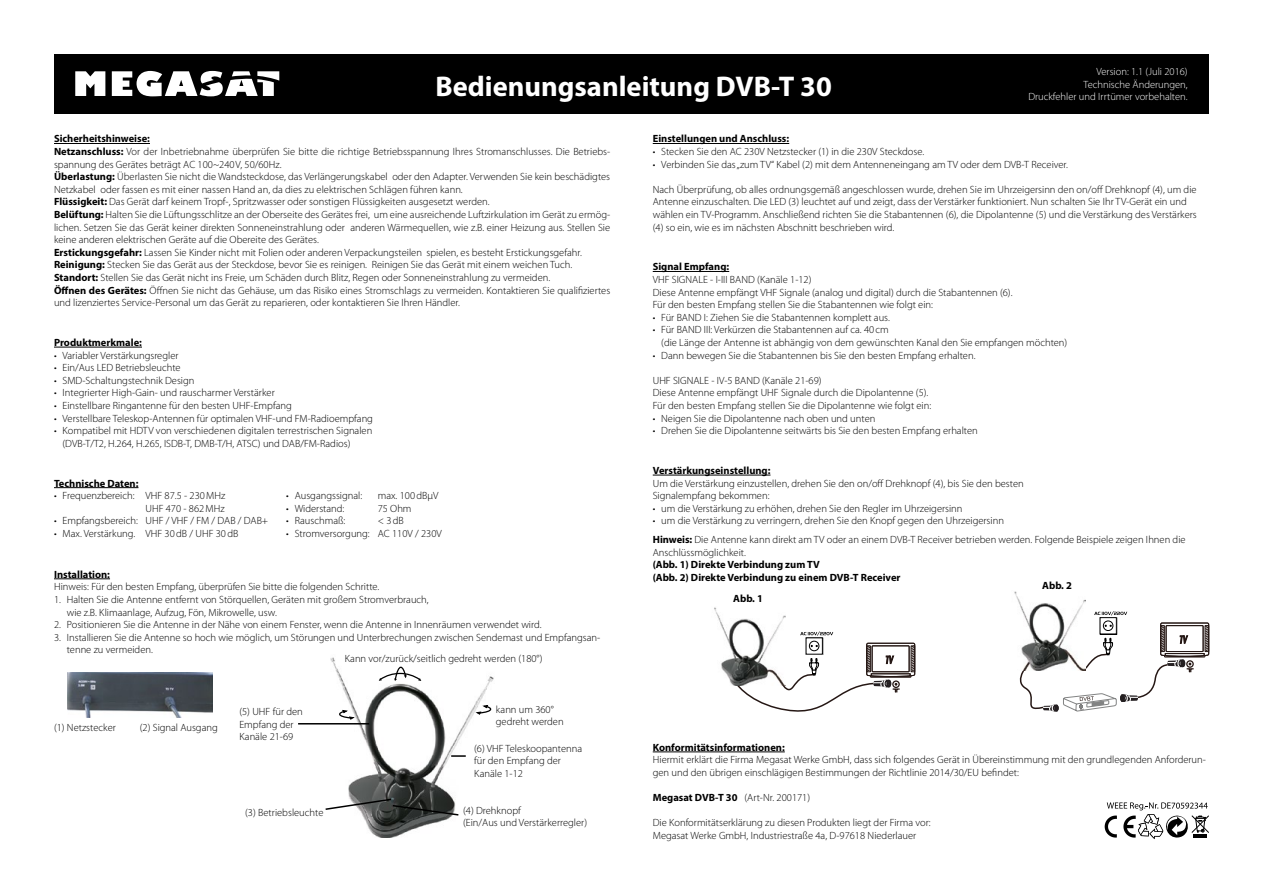
<style>
.page{position:relative;width:1263px;height:893px;background:#fff}
.page>*{position:absolute;margin:0;border:0;box-sizing:border-box;transform-origin:0 0}
.t1{font:700 28.5px "Myriad Pro";color:#fff}
.t2{font:300 10.5px/12.6px "Myriad Pro";color:#000}
.t3{font:700 10.5px/12.6px "Myriad Pro";color:#000}
.t4{font:300 10.5px/12.6px "Myriad Pro";color:#fff;text-align:right}
.s1{font-weight:700}
</style>
<div class="page">
<div style="left:54px;top:54px;width:1155px;height:59px;background:#000"></div>
<hr style="left:653px;top:143px;width:136px;height:1px;background:#000">
<hr style="left:653px;top:271px;width:76px;height:1px;background:#000">
<hr style="left:653px;top:475px;width:117px;height:1px;background:#000">
<hr style="left:54px;top:487px;width:84px;height:1px;background:#000">
<hr style="left:54px;top:347px;width:88px;height:1px;background:#000">
<hr style="left:54px;top:579px;width:56px;height:1px;background:#000">
<img style="left:324px;top:657px;width:170px;height:181px">
<svg style="left:324px;top:798px;width:136px;height:19px"></svg>
<svg style="left:451px;top:755px;width:15px;height:2px"></svg>
<svg style="left:476px;top:705px;width:16px;height:10px"></svg>
<svg style="left:379px;top:666px;width:42px;height:15px"></svg>
<hr style="left:298px;top:723px;width:71px;height:1px;background:#000">
<svg style="left:338px;top:710px;width:16px;height:10px"></svg>
<img style="left:68px;top:673px;width:144px;height:45px">
<div style="left:809px;top:641px;width:10px;height:10px;border:1px solid #000;border-radius:50%"></div>
<svg style="left:737px;top:643px;width:178px;height:69px"></svg>
<svg style="left:800px;top:631px;width:33px;height:5px"></svg>
<img style="left:714px;top:607px;width:71px;height:79px">
<div style="left:1100px;top:617px;width:17px;height:17px;border:1px solid #000"></div>
<div style="left:1103px;top:620px;width:10px;height:11px;border:1px solid #000;border-radius:50%"></div>
<svg style="left:1019px;top:622px;width:190px;height:90px"></svg>
<svg style="left:1094px;top:611px;width:33px;height:4px"></svg>
<img style="left:1014px;top:591px;width:71px;height:79px">
<svg style="left:75px;top:71px;width:30px;height:25px"></svg>
<svg style="left:112px;top:71px;width:167px;height:25px"></svg>
<hr style="left:54px;top:143px;width:96px;height:1px;background:#000">
<hr style="left:653px;top:752px;width:132px;height:1px;background:#000">
<svg style="left:1105px;top:802px;width:104px;height:37px"></svg>
<h1 class="t1" style="left:435px;top:68px;width:398px">Bedienungsanleitung DVB-T 30</h1>
<p class="t4" style="left:1028px;top:65px;width:161px">Version: 1.1 (Juli 2016)<br>Technische Änderungen,<br>Druckfehler und Irrtümer vorbehalten.</p>
<p class="t2" style="left:54px;top:133px;width:558px"><span class="s1">Sicherheitshinweise:<br>Netzanschluss:</span> Vor der Inbetriebnahme überprüfen Sie bitte die richtige Betriebsspannung Ihres Stromanschlusses. Die Betriebs&shy;spannung des Gerätes beträgt AC 100~240V, 50/60Hz.<br><span class="s1">Überlastung:</span> Überlasten Sie nicht die Wandsteckdose, das Verlängerungskabel oder den Adapter. Verwenden Sie kein beschädigtes Netzkabel oder fassen es mit einer nassen Hand an, da dies zu elektrischen Schlägen führen kann.<br><span class="s1">Flüssigkeit:</span> Das Gerät darf keinem Tropf-, Spritzwasser oder sonstigen Flüssigkeiten ausgesetzt werden.<br><span class="s1">Belüftung:</span> Halten Sie die Lüftungsschlitze an der Oberseite des Gerätes frei, um eine ausreichende Luftzirkulation im Gerät zu ermög&shy;lichen. Setzen Sie das Gerät keiner direkten Sonneneinstrahlung oder anderen Wärmequellen, wie z.B. einer Heizung aus. Stellen Sie keine anderen elektrischen Geräte auf die Obereite des Gerätes.<br><span class="s1">Erstickungsgefahr:</span> Lassen Sie Kinder nicht mit Folien oder anderen Verpackungsteilen spielen, es besteht Erstickungsgefahr.<br><span class="s1">Reinigung:</span> Stecken Sie das Gerät aus der Steckdose, bevor Sie es reinigen. Reinigen Sie das Gerät mit einem weichen Tuch.<br><span class="s1">Standort:</span> Stellen Sie das Gerät nicht ins Freie, um Schäden durch Blitz, Regen oder Sonneneinstrahlung zu vermeiden.<br><span class="s1">Öffnen des Gerätes:</span> Öffnen Sie nicht das Gehäuse, um das Risiko eines Stromschlags zu vermeiden. Kontaktieren Sie qualifiziertes und lizenziertes Service-Personal um das Gerät zu reparieren, oder kontaktieren Sie Ihren Händler.</p>
<p class="t3" style="left:653px;top:132px;width:138px">Einstellungen und Anschluss:</p>
<p class="t2" style="left:653px;top:145px;width:273px">• Stecken Sie den AC 230V Netzstecker (1) in die 230V Steckdose.</p>
<p class="t2" style="left:653px;top:158px;width:417px">• Verbinden Sie das „zum TV“ Kabel (2) mit dem Antenneneingang am TV oder dem DVB-T Receiver.</p>
<p class="t2" style="left:653px;top:183px;width:546px">Nach Überprüfung, ob alles ordnungsgemäß angeschlossen wurde, drehen Sie im Uhrzeigersinn den on/off Drehknopf (4), um die Antenne einzuschalten. Die LED (3) leuchtet auf und zeigt, dass der Verstärker funktioniert. Nun schalten Sie Ihr TV-Gerät ein und wählen ein TV-Programm. Anschließend richten Sie die Stabantennen (6), die Dipolantenne (5) und die Verstärkung des Verstärkers (4) so ein, wie es im nächsten Abschnitt beschrieben wird.</p>
<p class="t3" style="left:653px;top:260px;width:78px">Signal Empfang:</p>
<p class="t2" style="left:653px;top:273px;width:361px">VHF SIGNALE - I-III BAND (Kanäle 1-12)<br>Diese Antenne empfängt VHF Signale (analog und digital) durch die Stabantennen (6).<br>Für den besten Empfang stellen Sie die Stabantennen wie folgt ein:</p>
<p class="t2" style="left:653px;top:311px;width:239px">• Für BAND I: Ziehen Sie die Stabantennen komplett aus.</p>
<p class="t2" style="left:661px;top:324px;width:408px;text-indent:-9px">• Für BAND III: Verkürzen die Stabantennen auf ca. 40 cm<br>(die Länge der Antenne ist abhängig von dem gewünschten Kanal den Sie empfangen möchten)</p>
<p class="t2" style="left:653px;top:349px;width:324px">• Dann bewegen Sie die Stabantennen bis Sie den besten Empfang erhalten.</p>
<p class="t2" style="left:653px;top:374px;width:280px">UHF SIGNALE - IV-5 BAND (Kanäle 21-69)<br>Diese Antenne empfängt UHF Signale durch die Dipolantenne (5).<br>Für den besten Empfang stellen Sie die Dipolantenne wie folgt ein:</p>
<p class="t2" style="left:653px;top:412px;width:224px">• Neigen Sie die Dipolantenne nach oben und unten</p>
<p class="t2" style="left:653px;top:425px;width:327px">• Drehen Sie die Dipolantenne seitwärts bis Sie den besten Empfang erhalten</p>
<p class="t3" style="left:653px;top:464px;width:119px">Verstärkungseinstellung:</p>
<p class="t2" style="left:653px;top:477px;width:372px">Um die Verstärkung einzustellen, drehen Sie den on/off Drehknopf (4), bis Sie den besten<br>Signalempfang bekommen:</p>
<p class="t2" style="left:653px;top:502px;width:311px">• um die Verstärkung zu erhöhen, drehen Sie den Regler im Uhrzeigersinn</p>
<p class="t2" style="left:653px;top:512px;width:534px;line-height:18.5px">• um die Verstärkung zu verringern, drehen Sie den Knopf gegen den Uhrzeigersinn<br><span class="s1">Hinweis:</span> Die Antenne kann direkt am TV oder an einem DVB-T Receiver betrieben werden. Folgende Beispiele zeigen Ihnen die</p>
<p class="t2" style="left:653px;top:546px;width:95px">Anschlüssmöglichkeit.</p>
<p class="t3" style="left:653px;top:558px;width:249px">(Abb. 1) Direkte Verbindung zum TV<br>(Abb. 2) Direkte Verbindung zu einem DVB-T Receiver</p>
<p class="t3" style="left:54px;top:336px;width:89px">Produktmerkmale:</p>
<p class="t2" style="left:54px;top:349px;width:126px">• Variabler Verstärkungsregler</p>
<p class="t2" style="left:54px;top:362px;width:128px">• Ein/Aus LED Betriebsleuchte</p>
<p class="t2" style="left:54px;top:374px;width:142px">• SMD-Schaltungstechnik Design</p>
<p class="t2" style="left:54px;top:387px;width:222px">• Integrierter High-Gain- und rauscharmer Verstärker</p>
<p class="t2" style="left:54px;top:399px;width:239px">• Einstellbare Ringantenne für den besten UHF-Empfang</p>
<p class="t2" style="left:54px;top:412px;width:320px">• Verstellbare Teleskop-Antennen für optimalen VHF-und FM-Radioempfang</p>
<p class="t2" style="left:63px;top:425px;width:311px;text-indent:-9px">• Kompatibel mit HDTV von verschiedenen digitalen terrestrischen Signalen (DVB-T/T2, H.264, H.265, ISDB-T, DMB-T/H, ATSC) und DAB/FM-Radios)</p>
<p class="t3" style="left:54px;top:476px;width:86px">Technische Daten:</p>
<p class="t2" style="left:54px;top:490px;width:173px;text-align:right">• Frequenzbereich: VHF 87.5 - 230MHz<br>UHF 470 - 862MHz</p>
<p class="t2" style="left:54px;top:515px;width:216px">• Empfangsbereich: UHF / VHF / FM / DAB / DAB+</p>
<p class="t2" style="left:54px;top:527px;width:186px">• Max. Verstärkung. VHF 30dB / UHF 30dB</p>
<p class="t2" style="left:286px;top:490px;width:77px">• Ausgangssignal:</p>
<p class="t2" style="left:378px;top:490px;width:62px">max. 100dBµV</p>
<p class="t2" style="left:286px;top:502px;width:60px">• Widerstand:</p>
<p class="t2" style="left:378px;top:502px;width:35px">75 Ohm</p>
<p class="t2" style="left:286px;top:515px;width:61px">• Rauschmaß:</p>
<p class="t2" style="left:378px;top:515px;width:28px">&lt; 3dB</p>
<p class="t2" style="left:286px;top:527px;width:157px">• Stromversorgung: AC 110V / 230V</p>
<p class="t3" style="left:54px;top:568px;width:58px">Installation:</p>
<p class="t2" style="left:54px;top:581px;width:327px">Hinweis: Für den besten Empfang, überprüfen Sie bitte die folgenden Schritte.</p>
<p class="t2" style="left:67px;top:593px;width:363px;text-indent:-13px">1. Halten Sie die Antenne entfernt von Störquellen, Geräten mit großem Stromverbrauch, wie z.B. Klimaanlage, Aufzug, Fön, Mikrowelle, usw.</p>
<p class="t2" style="left:54px;top:618px;width:489px">2. Positionieren Sie die Antenne in der Nähe von einem Fenster, wenn die Antenne in Innenräumen verwendet wird.</p>
<p class="t2" style="left:67px;top:631px;width:535px;text-indent:-13px">3. Installieren Sie die Antenne so hoch wie möglich, um Störungen und Unterbrechungen zwischen Sendemast und Empfangsan&shy;tenne zu vermeiden.</p>
<p class="t3" style="left:1042px;top:578px;width:31px">Abb. 2</p>
<p class="t3" style="left:733px;top:592px;width:31px">Abb. 1</p>
<p class="t2" style="left:345px;top:652px;width:199px">Kann vor/zurück/seitlich gedreht werden (180°)</p>
<p class="t2" style="left:54px;top:721px;width:63px">(1) Netzstecker</p>
<p class="t2" style="left:140px;top:721px;width:79px">(2) Signal Ausgang</p>
<p class="t2" style="left:239px;top:705px;width:65px">(5) UHF für den<br>Empfang der<br>Kanäle 21-69</p>
<p class="t2" style="left:496px;top:703px;width:69px">kann um 360° gedreht werden</p>
<p class="t2" style="left:474px;top:742px;width:110px">(6) VHF Teleskoopantenna für den Empfang der<br>Kanäle 1-12</p>
<p class="t2" style="left:245px;top:806px;width:80px">(3) Betriebsleuchte</p>
<p class="t2" style="left:463px;top:804px;width:126px">(4) Drehknopf<br>(Ein/Aus und Verstärkerregler)</p>
<p class="t3" style="left:653px;top:741px;width:134px">Konformitätsinformationen:</p>
<p class="t2" style="left:653px;top:754px;width:555px">Hiermit erklärt die Firma Megasat Werke GmbH, dass sich folgendes Gerät in Übereinstimmung mit den grundlegenden Anforderun&shy;gen und den übrigen einschlägigen Bestimmungen der Richtlinie 2014/30/EU befindet:</p>
<p class="t2" style="left:653px;top:792px;width:159px"><span class="s1">Megasat DVB-T 30</span> (Art-Nr. 200171)</p>
<p class="t2" style="left:653px;top:817px;width:280px">Die Konformitätserklärung zu diesen Produkten liegt der Firma vor:<br>Megasat Werke GmbH, Industriestraße 4a, D-97618 Niederlauer</p>
</div>
